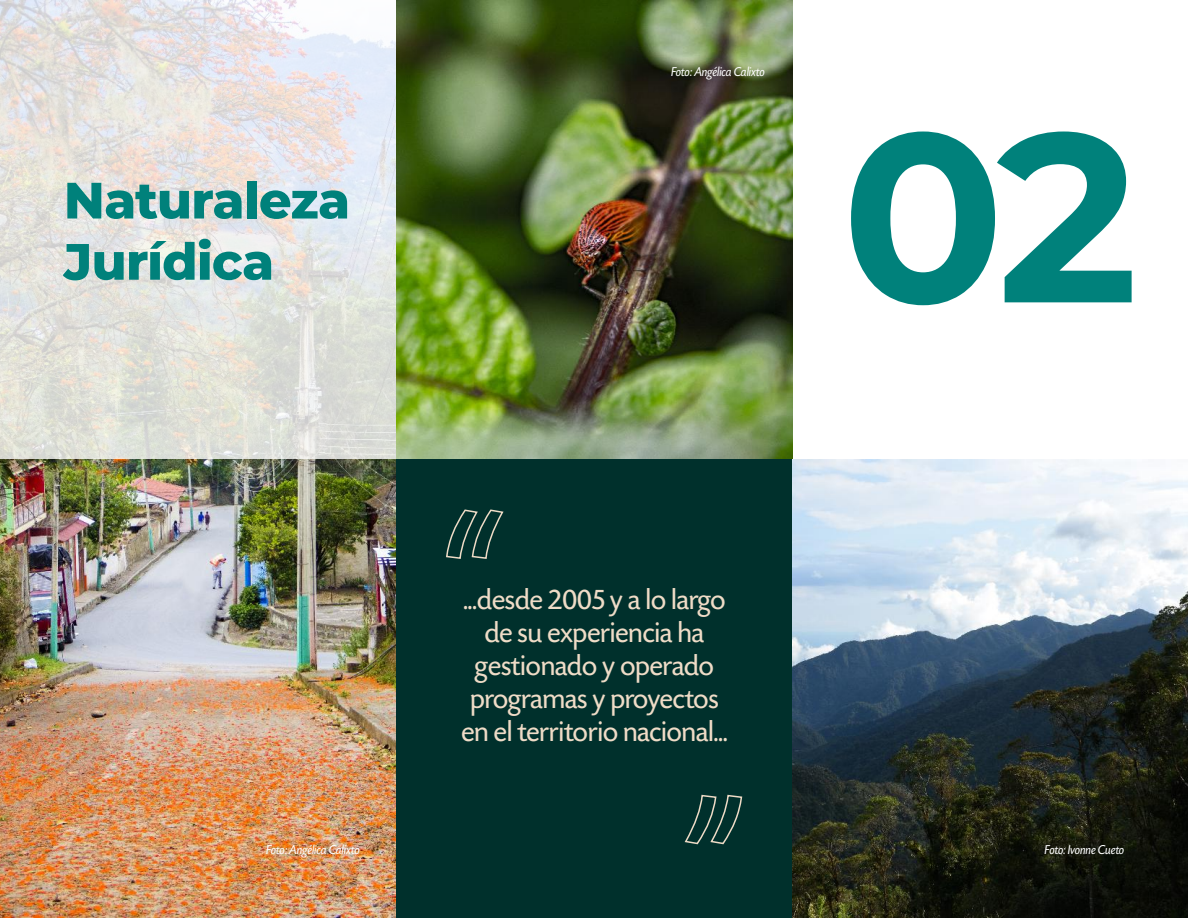
<style>
.page{position:relative;width:1188px;height:918px;background:#fff}
.page>*{position:absolute;margin:0;border:0;box-sizing:border-box;transform-origin:0 0}
.t1{font:700 240px "Montserrat";color:#00817b}
.t2{font:800 51px/61.2px "Montserrat";letter-spacing:-.015em;color:#00817b}
.Frase{font:30px/33px "Today SHOP";letter-spacing:.005em;color:#efdcc7;text-align:center}
.Pie{font:italic 13.5px "Today SHOP";color:#fff}
</style>
<div class="page">
<img style="left:0;top:459px;width:396px;height:459px">
<svg style="left:0;top:0;width:396px;height:459px;background:#e4e3e0"></svg>
<div style="left:396px;top:459px;width:396px;height:459px;background:#00302c"></div>
<img style="left:792px;top:459px;width:396px;height:459px">
<img style="left:396px;top:0;width:396px;height:459px">
<svg style="left:446px;top:509px;width:58px;height:50px"></svg>
<svg style="left:684px;top:794px;width:59px;height:51px"></svg>
<p class="t2" style="left:64px;top:167px;width:288px">Naturaleza<br>Jurídica</p>
<p class="Pie" style="left:671px;top:65px;width:95px">Foto: Angélica Calixto</p>
<p class="t1" style="left:842px;top:44px;width:298px">02</p>
<p class="Pie" style="left:266px;top:843px;width:95px">Foto: Angélica Calixto</p>
<p class="Frase" style="left:461px;top:584px;width:268px">...desde 2005 y a lo largo de su experiencia ha gestionado y operado programas y proyectos en el territorio nacional...</p>
<p class="Pie" style="left:1045px;top:843px;width:81px">Foto: Ivonne Cueto</p>
</div>
